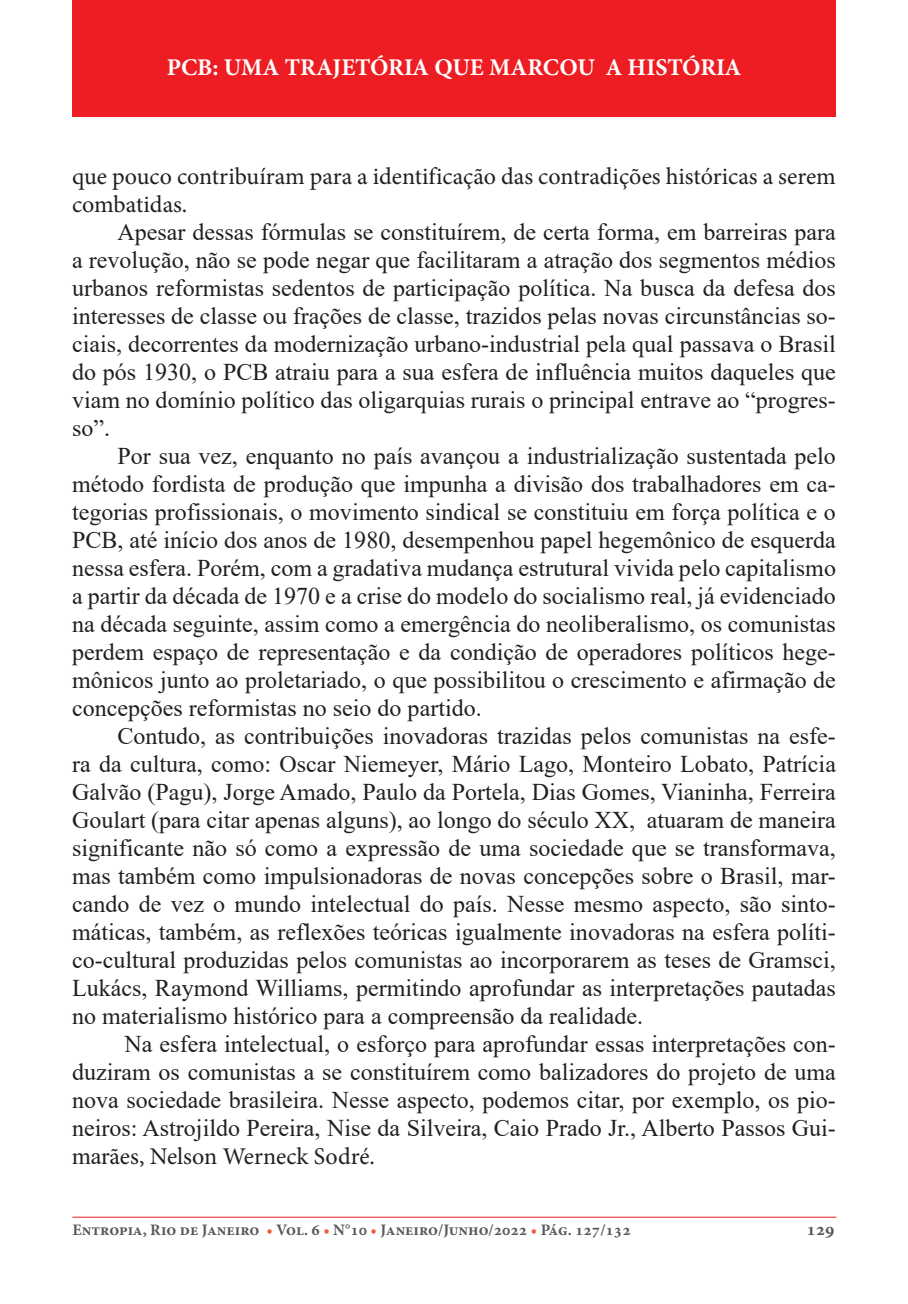
<style>
.page{position:relative;width:908px;height:1304px;background:#fff}
.page>*{position:absolute;margin:0;border:0;box-sizing:border-box;transform-origin:0 0}
.t1{font:24px/28px "Times New Roman";color:#231f20;text-align:justify}
.t2{font:24px/28px "Minion Pro";color:#231f20}
.t3{font:700 24px "Minion Pro";color:#fff}
.t4{font:700 18px "Minion Pro";color:#57585a}
.t5{font:700 16px "Minion Pro";color:#57585a}
.s1{font-family:"Times New Roman"}
.s2{color:#f0593e}
</style>
<div class="page">
<div style="left:72px;top:0;width:763px;height:117px;background:#ee1d23"></div>
<hr style="left:72px;top:1217px;width:763px;height:1px;background:#ee1d23">
<p class="t3" style="left:167px;top:53px;width:576px">PCB: UMA TRAJETÓRIA QUE MARCOU A HISTÓRIA</p>
<p class="t2" style="left:72px;top:162px;width:765px">que pouco contribuíram para a identificação das contradições históricas a serem combatidas.</p>
<p class="t1" style="left:72px;top:217px;width:765px;text-indent:45px">Apesar dessas fórmulas se constituírem, de certa forma, em barreiras para a revolução, não se pode negar que facilitaram a atração dos segmentos médios urbanos reformistas sedentos de participação política. Na busca da defesa dos interesses de classe ou frações de classe, trazidos pelas novas circunstâncias so&shy;ciais, decorrentes da modernização urbano-industrial pela qual passava o Brasil do pós 1930, o PCB atraiu para a sua esfera de influência muitos daqueles que viam no domínio político das oligarquias rurais o principal entrave ao “progres&shy;so”.</p>
<p class="t1" style="left:72px;top:441px;width:765px;text-indent:45px">Por sua vez, enquanto no país avançou a industrialização sustentada pelo método fordista de produção que impunha a divisão dos trabalhadores em ca&shy;tegorias profissionais, o movimento sindical se constituiu em força política e o PCB, até início dos anos de 1980, desempenhou papel hegemônico de esquerda nessa esfera. Porém, com a gradativa mudança estrutural vivida pelo capitalismo a partir da década de 1970 e a crise do modelo do socialismo real, já evidenciado na década seguinte, assim como a emergência do neoliberalismo, os comunistas perdem espaço de representação e da condição de operadores políticos hege&shy;mônicos junto ao proletariado, o que possibilitou o crescimento e afirmação de concepções reformistas no seio do partido.</p>
<p class="t1" style="left:72px;top:721px;width:765px;text-indent:45px">Contudo, as contribuições inovadoras trazidas pelos comunistas na esfe&shy;ra da cultura, como: Oscar Niemeyer, Mário Lago, Monteiro Lobato, Patrícia Galvão (Pagu), Jorge Amado, Paulo da Portela, Dias Gomes, Vianinha, Ferreira Goulart (para citar apenas alguns), ao longo do século XX, atuaram de maneira significante não só como a expressão de uma sociedade que se transformava, mas também como impulsionadoras de novas concepções sobre o Brasil, mar&shy;cando de vez o mundo intelectual do país. Nesse mesmo aspecto, são sinto&shy;máticas, também, as reflexões teóricas igualmente inovadoras na esfera políti&shy;co-cultural produzidas pelos comunistas ao incorporarem as teses de Gramsci, Lukács, Raymond Williams, permitindo aprofundar as interpretações pautadas no materialismo histórico para a compreensão da realidade.</p>
<p class="t1" style="left:72px;top:1029px;width:765px;text-indent:52px">Na esfera intelectual, o esforço para aprofundar essas interpretações con&shy;duziram os comunistas a se constituírem como balizadores do projeto de uma nova sociedade brasileira. Nesse aspecto, podemos citar, por exemplo, os pio&shy;neiros: Astrojildo Pereira, Nise da Silveira, Caio Prado Jr., Alberto Passos Gui-</p>
<p class="t2" style="left:72px;top:1143px;width:304px"><span class="s1">mar</span>ães, Nelson Werneck Sodré.</p>
<p class="t5" style="left:72px;top:1221px;width:559px">Entropia, Rio de Janeiro <span class="s2">•</span> Vol. 6 <span class="s2">•</span> N°10 <span class="s2">•</span> Janeiro/Junho/2022 <span class="s2">•</span> Pág. 127/132</p>
<p class="t4" style="left:806px;top:1219px;width:30px">129</p>
</div>
